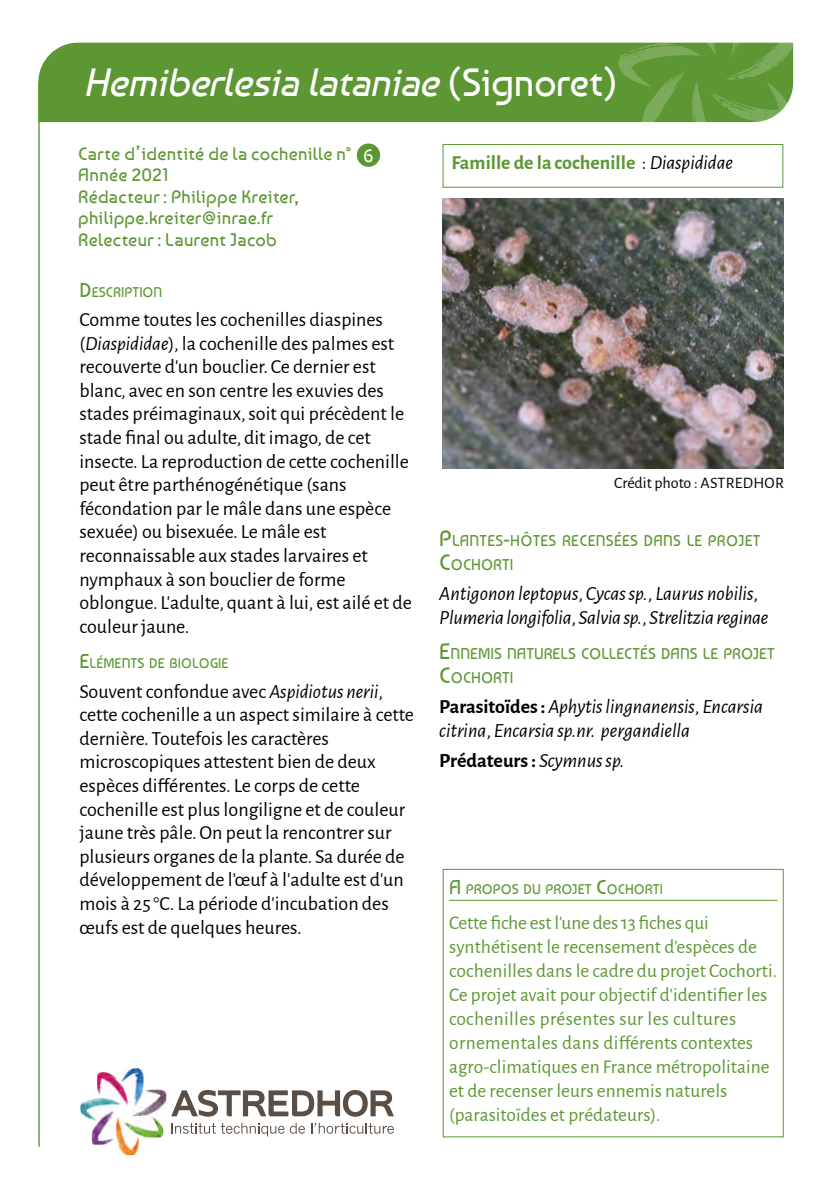
<style>
.page{position:relative;width:840px;height:1191px;background:#fff}
.page>*{position:absolute;margin:0;border:0;box-sizing:border-box;transform-origin:0 0}
.t1{font:italic 39.2px "Baumans";color:#fff}
.t2{font:italic 20.2px/24.2px "Alegreya Sans";color:#000}
.t3{font:700 20.2px "Alegreya Sans";color:#000}
.t4{font:20px/23.6px "Alegreya Sans";color:#000}
.t5{font:700 20px "Alegreya Sans";color:#5d9733}
.t6{font:19.4px/24px "Alegreya Sans";color:#5d9733}
.t7{font:18px/21.6px "Baumans";letter-spacing:.015em;color:#5d9733}
.t8{font:18px "Baumans";color:#fff}
.t9{font:16px "Alegreya Sans";color:#000}
.t10{font:15.6px/24px "Baumans";color:#5d9733}
.t11{font:14px "Baumans";color:#5d9733}
.s1{font-style:normal}
.s2{font-size:20px}
.s3{font-style:italic}
.s4{font-weight:400;color:#000}
.s5{font-weight:400;font-style:italic;color:#000}
.s6{font-size:22.2px}
.s7{font-weight:700;font-style:normal;font-size:20px}
.s8{font-weight:700;font-style:normal}
.s9{font-weight:400;font-style:italic}
</style>
<div class="page">
<svg style="left:171px;top:1090px;width:223px;height:26px"></svg>
<svg style="left:171px;top:1122px;width:113px;height:14px"></svg>
<svg style="left:290px;top:1122px;width:15px;height:11px"></svg>
<svg style="left:311px;top:1122px;width:82px;height:11px"></svg>
<img style="left:80px;top:1068px;width:86px;height:87px">
<div style="left:38px;top:43px;width:580px;height:79px;background:#5d9733"></div>
<svg style="left:618px;top:42px;width:174px;height:118px"></svg>
<hr style="left:38px;top:82px;width:2px;height:1064px;background:#5d9733">
<hr style="left:449px;top:899px;width:327px;height:1px;background:#5d9733">
<img style="left:442px;top:199px;width:340px;height:269px">
<div style="left:356px;top:143px;width:24px;height:24px;background:#5d9733;border-radius:50%"></div>
<div style="left:442px;top:144px;width:340px;height:44px;border:1px solid #5d9733"></div>
<h1 class="t1" style="left:83px;top:59px;width:535px">Hemiberlesia lataniae <span class="s1">( S i g n o r e t )</span></h1>
<p class="t7" style="left:78px;top:142px;width:275px">Carte d’identité de la cochenille n°<br>Année 2021<br>Rédacteur : Philippe Kreiter, philippe.kreiter@inrae.fr<br>Relecteur : Laurent Jacob</p>
<p class="t11" style="left:79px;top:283px;width:84px"><span class="s2">D</span> ESCRIPTION</p>
<p class="t4" style="left:79px;top:307px;width:334px">Comme toutes les cochenilles diaspines (<span class="s3">Diaspididae</span>), la cochenille des palmes est recouverte d’un bouclier. Ce dernier est blanc, avec en son centre les exuvies des stades préimaginaux, soit qui précèdent le stade final ou adulte, dit imago, de cet insecte. La reproduction de cette cochenille peut être parthénogénétique (sans fécondation par le mâle dans une espèce sexuée) ou bisexuée. Le mâle est reconnaissable aux stades larvaires et nymphaux à son bouclier de forme oblongue. L’adulte, quant à lui, est ailé et de couleur jaune.</p>
<p class="t11" style="left:79px;top:655px;width:151px"><span class="s2">E</span>LÉMENTS DE BIOLOGIE</p>
<p class="t4" style="left:79px;top:678px;width:336px">Souvent confondue avec <span class="s3">Aspidiotus nerii</span>, cette cochenille a un aspect similaire à cette dernière. Toutefois les caractères microscopiques attestent bien de deux espèces différentes. Le corps de cette cochenille est plus longiligne et de couleur jaune très pâle. On peut la rencontrer sur plusieurs organes de la plante. Sa durée de développement de l’œuf à l’adulte est d’un mois à 25 °C. La période d’incubation des œufs est de quelques heures.</p>
<p class="t8" style="left:363px;top:145px;width:12px">6</p>
<p class="t5" style="left:451px;top:148px;width:283px">Famille de la cochenille <span class="s4">:</span> <span class="s5">Diaspididae</span></p>
<p class="t9" style="left:614px;top:472px;width:171px">Crédit photo : ASTREDHOR</p>
<p class="t10" style="left:439px;top:528px;width:322px"><span class="s6">P</span>LANTES<span class="s6">-</span>HÔTES RECENSÉES DANS LE PROJET<br><span class="s6">C</span>OCHORTI</p>
<p class="t2" style="left:439px;top:580px;width:330px">Antigonon leptopus<span class="s1">,</span> Cycas sp.<span class="s1">,</span> Laurus nobilis<span class="s1">,<br></span>Plumeria longifolia<span class="s1">,</span> Salvia sp.<span class="s1">,</span> Strelitzia reginae</p>
<p class="t10" style="left:439px;top:642px;width:337px"><span class="s6">E</span>NNEMIS NATURELS COLLECTÉS DANS LE PROJET<br><span class="s6">C</span>OCHORTI</p>
<p class="t2" style="left:439px;top:693px;width:325px"><span class="s7">Parasito¨ides</span> <span class="s8">:</span> Aphytis lingnanensis<span class="s1">,</span> Encarsia citrina<span class="s1">,</span> Encarsia sp.nr. pergandiella</p>
<p class="t3" style="left:439px;top:746px;width:187px">Prédateurs: <span class="s9">Scymnus sp.</span></p>
<p class="t11" style="left:449px;top:881px;width:215px"><span class="s2">A</span> PROPOS DU PROJET <span class="s2">C</span>OCHORTI</p>
<p class="t6" style="left:449px;top:910px;width:329px">Cette fiche est l’une des 13 fiches qui synthétisent le recensement d’espèces de cochenilles dans le cadre du projet Cochorti.<br>Ce projet avait pour objectif d'identifier les cochenilles présentes sur les cultures ornementales dans différents contextes agro-climatiques en France métropolitaine et de recenser leurs ennemis naturels (parasitoïdes et prédateurs).</p>
</div>
